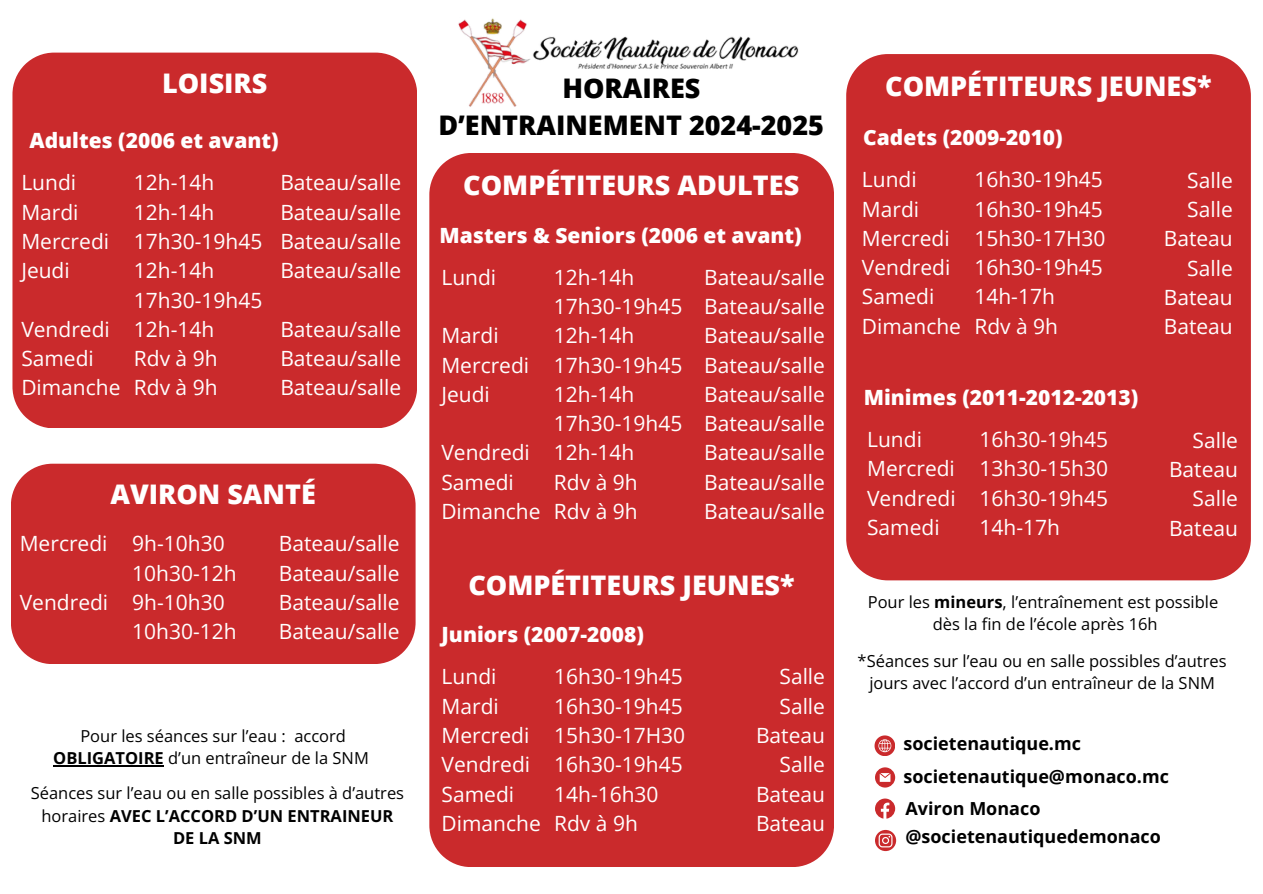
<style>
.page{position:relative;width:1263px;height:894px;background:#fff}
.page>*{position:absolute;margin:0;border:0;box-sizing:border-box;transform-origin:0 0}
.t1{font:800 27px "Open Sans";color:#fff}
.t2{font:800 27px/37.2px "Open Sans";color:#000;text-align:center}
.t3{font:21px/29.2px "Open Sans";color:#fff}
.t4{font:800 21px "Open Sans";color:#fff}
.t5{font:700 18px "Open Sans";color:#000}
.t6{font:16.5px/22.5px "Open Sans";color:#000;text-align:center}
.s1{font-weight:700}
</style>
<div class="page">
<img style="left:458px;top:18px;width:341px;height:89px">
<div style="left:12px;top:53px;width:405px;height:375px;background:#ca2a2c"></div>
<div style="left:429px;top:153px;width:405px;height:713px;background:#ca2a2c"></div>
<div style="left:846px;top:54px;width:405px;height:526px;background:#ca2a2c"></div>
<hr style="left:53px;top:765px;width:111px;height:1px;background:#000">
<svg style="left:875px;top:829px;width:21px;height:21px"></svg>
<svg style="left:875px;top:798px;width:20px;height:20px"></svg>
<svg style="left:875px;top:767px;width:20px;height:20px"></svg>
<svg style="left:874px;top:735px;width:21px;height:20px"></svg>
<div style="left:11px;top:463px;width:404px;height:201px;background:#ca2a2c"></div>
<h3 class="t1" style="left:162px;top:64px;width:107px">LOISIRS</h3>
<h3 class="t4" style="left:29px;top:126px;width:251px">Adultes (2006 et avant)</h3>
<h3 class="t3" style="left:21px;top:168px;width:89px">Lundi<br>Mardi<br>Mercredi<br>Jeudi</h3>
<h3 class="t3" style="left:21px;top:314px;width:101px">Vendredi<br>Samedi<br>Dimanche</h3>
<h3 class="t3" style="left:134px;top:168px;width:130px">12h-14h<br>12h-14h<br>17h30-19h45<br>12h-14h<br>17h30-19h45<br>12h-14h<br>Rdv à 9h<br>Rdv à 9h</h3>
<h2 class="t3" style="left:280px;top:168px;width:122px;text-align:justify">Bateau/salle Bateau/salle Bateau/salle</h2>
<h3 class="t3" style="left:280px;top:255px;width:122px">Bateau/salle</h3>
<h3 class="t3" style="left:280px;top:314px;width:122px;text-align:justify">Bateau/salle Bateau/salle Bateau/salle</h3>
<h4 class="t1" style="left:110px;top:475px;width:207px">AVIRON SANTÉ</h4>
<p class="t3" style="left:20px;top:528px;width:89px">Mercredi</p>
<h4 class="t3" style="left:20px;top:587px;width:90px">Vendredi</h4>
<p class="t3" style="left:132px;top:528px;width:106px">9h-10h30<br>10h30-12h<br>9h-10h30<br>10h30-12h</p>
<p class="t3" style="left:279px;top:528px;width:122px;text-align:justify">Bateau/salle Bateau/salle Bateau/salle Bateau/salle</p>
<h3 class="t6" style="left:53px;top:724px;width:317px">Pour les séances sur l’eau : accord<br><span class="s1">OBLIGATOIRE</span> d’un entraîneur de la SNM</h3>
<h3 class="t6" style="left:31px;top:781px;width:375px">Séances sur l’eau ou en salle possibles à d’autres horaires <span class="s1">AVEC L’ACCORD D’UN ENTRAINEUR<br>DE LA SNM</span></h3>
<h2 class="t2" style="left:438px;top:68px;width:387px">HORAIRES<br>D’ENTRAINEMENT 2024-2025</h2>
<h3 class="t1" style="left:463px;top:166px;width:338px">COMPÉTITEURS ADULTES</h3>
<h2 class="t4" style="left:440px;top:220px;width:364px">Masters &amp; Seniors (2006 et avant)</h2>
<h3 class="t3" style="left:441px;top:262px;width:56px">Lundi</h3>
<h1 class="t3" style="left:554px;top:262px;width:130px">12h-14h<br>17h30-19h45<br>12h-14h<br>17h30-19h45<br>12h-14h<br>17h30-19h45<br>12h-14h<br>Rdv à 9h<br>Rdv à 9h</h1>
<h1 class="t3" style="left:704px;top:262px;width:122px;text-align:justify">Bateau/salle Bateau/salle Bateau/salle Bateau/salle Bateau/salle Bateau/salle Bateau/salle Bateau/salle Bateau/salle</h1>
<h3 class="t3" style="left:441px;top:320px;width:89px">Mardi<br>Mercredi<br>Jeudi</h3>
<h3 class="t3" style="left:441px;top:437px;width:101px">Vendredi<br>Samedi<br>Dimanche</h3>
<h1 class="t1" style="left:468px;top:565px;width:328px">COMPÉTITEURS JEUNES*</h1>
<h2 class="t4" style="left:442px;top:619px;width:204px">Juniors (2007-2008)</h2>
<h3 class="t3" style="left:442px;top:661px;width:101px">Lundi<br>Mardi<br>Mercredi<br>Vendredi<br>Samedi<br>Dimanche</h3>
<h3 class="t3" style="left:554px;top:661px;width:133px">16h30-19h45<br>16h30-19h45<br>15h30-17H30<br>16h30-19h45<br>14h-16h30<br>Rdv à 9h</h3>
<h3 class="t3" style="left:756px;top:661px;width:71px;text-align:right">Salle<br>Salle<br>Bateau<br>Salle<br>Bateau<br>Bateau</h3>
<h3 class="t1" style="left:885px;top:67px;width:328px">COMPÉTITEURS JEUNES*</h3>
<h3 class="t4" style="left:863px;top:123px;width:201px">Cadets (2009-2010)</h3>
<h3 class="t3" style="left:862px;top:164px;width:101px">Lundi<br>Mardi<br>Mercredi<br>Vendredi<br>Samedi<br>Dimanche</h3>
<h2 class="t3" style="left:974px;top:164px;width:133px">16h30-19h45<br>16h30-19h45<br>15h30-17H30<br>16h30-19h45<br>14h-17h<br>Rdv à 9h</h2>
<h3 class="t3" style="left:1164px;top:165px;width:71px;text-align:right">Salle<br>Salle<br>Bateau<br>Salle<br>Bateau<br>Bateau</h3>
<h3 class="t4" style="left:864px;top:382px;width:276px">Minimes (2011-2012-2013)</h3>
<h3 class="t3" style="left:867px;top:424px;width:90px">Lundi<br>Mercredi<br>Vendredi<br>Samedi</h3>
<h1 class="t3" style="left:980px;top:424px;width:130px;text-align:justify">16h30-19h45<br>13h30-15h30<br>16h30-19h45<br>14h-17h</h1>
<h3 class="t3" style="left:1169px;top:425px;width:71px;text-align:right">Salle<br>Bateau<br>Salle<br>Bateau</h3>
<h3 class="t6" style="left:868px;top:590px;width:352px">Pour les <span class="s1">mineurs</span>, l’entraînement est possible</h3>
<h1 class="t6" style="left:933px;top:612px;width:226px">dès la fin de l’école après 16h</h1>
<h1 class="t6" style="left:858px;top:648px;width:370px">*Séances sur l’eau ou en salle possibles d’autres jours avec l’accord d’un entraîneur de la SNM</h1>
<p class="t5" style="left:903px;top:730px;width:179px">societenautique.mc</p>
<p class="t5" style="left:903px;top:763px;width:267px">societenautique@monaco.mc</p>
<p class="t5" style="left:905px;top:795px;width:137px">Aviron Monaco</p>
<p class="t5" style="left:905px;top:823px;width:257px">@societenautiquedemonaco</p>
</div>
